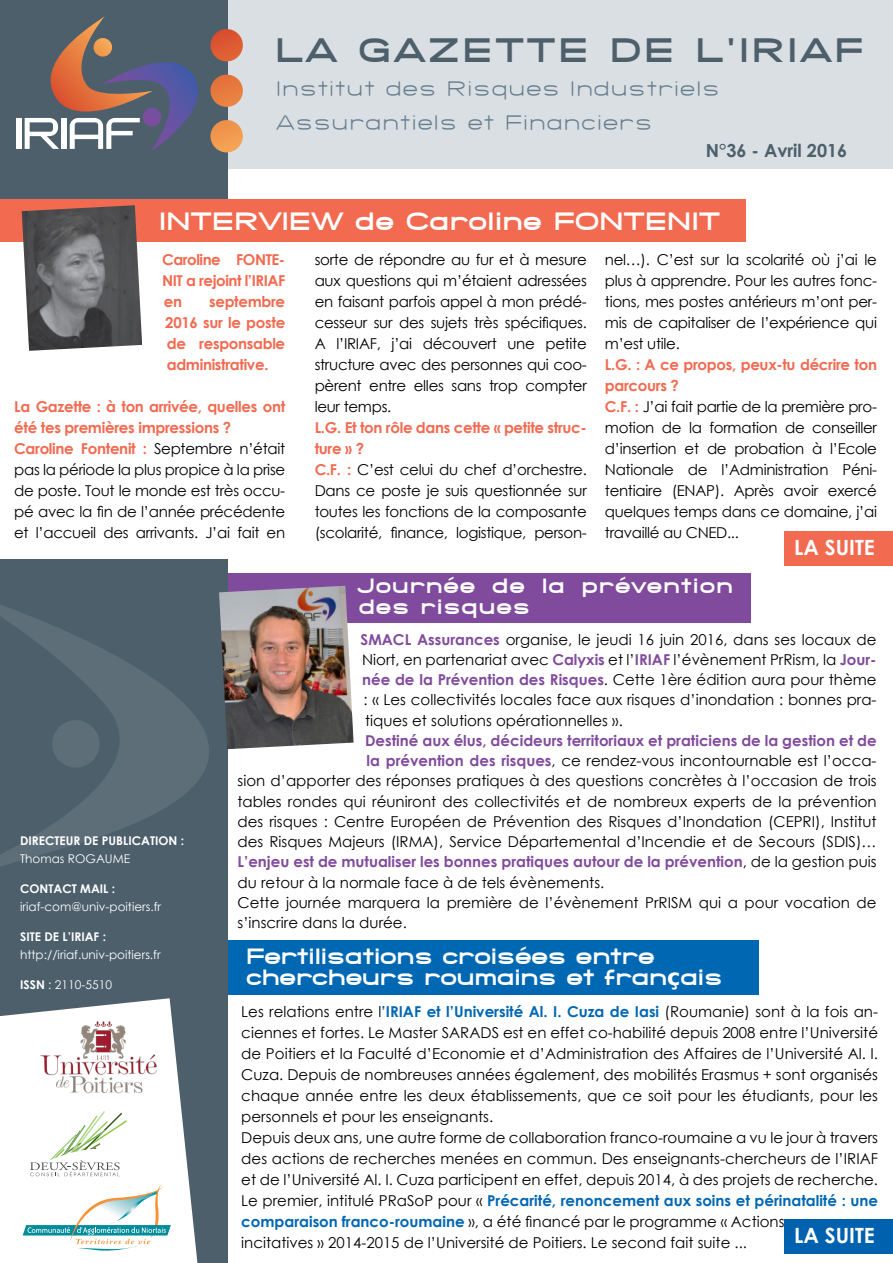
<style>
.page{position:relative;width:893px;height:1263px;background:#fff}
.page>*{position:absolute;margin:0;border:0;box-sizing:border-box;transform-origin:0 0}
.t1{font:800 34.5px "SF Grandezza";letter-spacing:.12em;color:#4c5f6b}
.t2{font:800 25.5px "SF Grandezza";letter-spacing:.04em;color:#fff}
.t3{font:800 22.5px/21px "SF Grandezza";letter-spacing:.02em;color:#fff}
.t4{font:300 22.2px/34.3px "SF Grandezza";letter-spacing:.02em;color:#667d8d}
.t5{font:800 21px/21px "SF Grandezza";letter-spacing:.07em;color:#fff}
.t6{font:700 21px "Century Gothic";color:#fff}
.t7{font:700 18px "Century Gothic";color:#4c5f6b}
.t8{font:15px/21px "Century Gothic";color:#000;text-align:justify}
.t9{font:15px/21px "Century Gothic";letter-spacing:-.02em;color:#000}
.t10{font:700 15px "Century Gothic";color:#814b9d}
.t11{font:700 15px/21px "Century Gothic";letter-spacing:-.02em;color:#f26a50;text-align:justify}
.t12{font:12px "Century Gothic";color:#fff}
.t13{font:700 12px "Century Gothic";color:#fff}
.s1{font-weight:700;color:#f26a50}
.s2{font-weight:700}
.s3{font-weight:700;color:#814b9d}
.s4{font-weight:400;color:#000}
.s5{font-family:"DejaVu Sans";font-weight:700}
.s6{font-weight:700;color:#0067b3}
</style>
<div class="page">
<div style="left:209px;top:940px;width:550px;height:55px;background:#0067b3"></div>
<div style="left:201px;top:573px;width:550px;height:50px;background:#814b9d"></div>
<svg style="left:228px;top:168px;width:665px;height:1px"></svg>
<div style="left:168px;top:0;width:725px;height:168px;background:#d9dfe3"></div>
<div style="left:0;top:0;width:228px;height:1263px;background:#4c5f6b"></div>
<svg style="left:210px;top:29px;width:33px;height:32px"></svg>
<div style="left:210px;top:75px;width:33px;height:32px;background:#e67b3f;border-radius:16px"></div>
<div style="left:210px;top:120px;width:33px;height:32px;background:#f19a4f;border-radius:16px"></div>
<div style="left:16px;top:118px;width:5px;height:31px;background:#fff"></div>
<svg style="left:25px;top:16px;width:188px;height:136px"></svg>
<svg style="left:0;top:605px;width:230px;height:261px"></svg>
<svg style="left:49px;top:717px;width:54px;height:53px"></svg>
<div style="left:0;top:235px;width:893px;height:324px;background:#fff"></div>
<div style="left:0;top:199px;width:746px;height:42px;background:#f26a50"></div>
<svg style="left:0;top:998px;width:197px;height:265px;fill:#fff"></svg>
<img style="left:39px;top:1017px;width:118px;height:79px">
<div style="left:26px;top:1103px;width:106px;height:81px;background:#fff"></div>
<svg style="left:18px;top:1111px;width:158px;height:143px"></svg>
<img style="left:219px;top:586px;width:135px;height:163px">
<img style="left:22px;top:205px;width:120px;height:146px">
<div style="left:784px;top:531px;width:109px;height:35px;background:#f26a50"></div>
<div style="left:784px;top:1220px;width:109px;height:34px;background:#0061af"></div>
<h1 class="t1" style="left:276px;top:27px;width:588px">LA GAZETTE DE L‘IRIAF</h1>
<h3 class="t4" style="left:276px;top:71px;width:445px">Institut des Risques Industriels<br>Assurantiels et Financiers</h3>
<p class="t7" style="left:706px;top:137px;width:143px">N°36 - Avril 2016</p>
<h2 class="t2" style="left:159px;top:204px;width:562px">INTERVIEW de Caroline FONTENIT</h2>
<p class="t11" style="left:162px;top:248px;width:125px">Caroline FONTE-NIT a rejoint l’IRIAF en</p>
<p class="t8" style="left:605px;top:249px;width:274px">nel…). C’est sur la scolarité où j’ai le plus à apprendre. Pour les autres fonc&shy;tions, mes postes antérieurs m’ont per&shy;mis de capitaliser de l’expérience qui m’est utile.</p>
<p class="t9" style="left:605px;top:354px;width:274px"><span class="s1">L.G. : A ce propos, peux-tu décrire ton parcours ?<br>C.F. :</span> J’ai fait partie de la première pro&shy;motion de la formation de conseiller d’insertion et de probation à l’Ecole Nationale de l’Administration Péni&shy;tentiaire (ENAP). Après avoir exercé quelques temps dans ce domaine, j’ai travaillé au CNED...</p>
<p class="t8" style="left:315px;top:249px;width:274px">sorte de répondre au fur et à mesure aux questions qui m’étaient adressées en faisant parfois appel à mon prédé&shy;cesseur sur des sujets très spécifiques.<br>A l’IRIAF, j’ai découvert une petite structure avec des personnes qui coo&shy;pèrent entre elles sans trop compter leur temps.</p>
<p class="t9" style="left:315px;top:417px;width:274px"><span class="s1">L.G. Et ton rôle dans cette « petite struc&shy;ture » ?<br>C.F. :</span> C’est celui du chef d’orchestre.<br>Dans ce poste je suis questionnée sur toutes les fonctions de la composante (scolarité, finance, logistique, person-</p>
<p class="t11" style="left:165px;top:290px;width:122px;text-indent:44px">septembre 2016 sur le poste de responsable administrative.</p>
<p class="t9" style="left:14px;top:396px;width:273px"><span class="s1">La Gazette : à ton arrivée, quelles ont été tes premières impressions ?<br>Caroline Fontenit :</span> Septembre n’était pas la période la plus propice à la prise de poste. Tout le monde est très occu&shy;pé avec la fin de l’année précédente et l’accueil des arrivants. J’ai fait en</p>
<h3 class="t6" style="left:794px;top:531px;width:82px">LA SUITE</h3>
<p class="t13" style="left:20px;top:832px;width:165px">DIRECTEUR DE PUBLICATION :</p>
<p class="t12" style="left:20px;top:851px;width:112px">Thomas ROGAUME</p>
<p class="t13" style="left:20px;top:880px;width:97px">CONTACT MAIL :</p>
<p class="t12" style="left:20px;top:899px;width:142px">iriaf-com@univ-poitiers.fr</p>
<p class="t13" style="left:20px;top:928px;width:87px">SITE DE L’IRIAF :</p>
<p class="t12" style="left:20px;top:947px;width:142px">http://iriaf.univ-poitiers.fr</p>
<p class="t12" style="left:20px;top:977px;width:93px"><span class="s2">ISSN</span> : 2110-5510</p>
<h3 class="t5" style="left:358px;top:576px;width:376px">Journée de la prévention des risques</h3>
<p class="t8" style="left:361px;top:629px;width:518px;line-height:20.2px"><span class="s3">SMACL Assurances</span> organise, le jeudi 16 juin 2016, dans ses locaux de Niort, en partenariat avec <span class="s3">Calyxis</span> et l’<span class="s3">IRIAF</span> l’évènement PrRism, la <span class="s3">Jour&shy;née de la Prévention des Risques</span>. Cette 1ère édition aura pour thème : « Les collectivités locales face aux risques d’inondation : bonnes pra&shy;tiques et solutions opérationnelles ».</p>
<p class="t10" style="left:365px;top:729px;width:513px">Destiné aux élus, décideurs territoriaux et praticiens de la gestion et de</p>
<p class="t8" style="left:367px;top:750px;width:512px"><span class="s3">la prévention des risques</span>, ce rendez-vous incontournable est l’occa-</p>
<p class="t8" style="left:238px;top:770px;width:641px">sion d’apporter des réponses pratiques à des questions concrètes à l’occasion de trois</p>
<p class="t8" style="left:238px;top:790px;width:641px">tables rondes qui réuniront des collectivités et de nombreux experts de la prévention</p>
<p class="t8" style="left:238px;top:811px;width:641px">des risques : Centre Européen de Prévention des Risques d’Inondation (CEPRI), Institut</p>
<p class="t8" style="left:238px;top:831px;width:641px">des Risques Majeurs (IRMA), Service Départemental d’Incendie et de Secours (SDIS)…</p>
<p class="t10" style="left:238px;top:850px;width:641px">L’enjeu est de mutualiser les bonnes pratiques autour de la prévention<span class="s4">, de la gestion puis</span></p>
<p class="t8" style="left:238px;top:871px;width:368px">du retour à la normale face à de tels évènements.</p>
<p class="t8" style="left:238px;top:892px;width:641px">Cette journée marquera la première de l’évènement PrRISM qui a pour vocation de</p>
<p class="t8" style="left:238px;top:912px;width:171px">s’inscrire dans la durée.</p>
<h3 class="t3" style="left:246px;top:945px;width:477px">Fertilisations croisées entre chercheurs roumains et fran<span class="s5">ç</span>ais</h3>
<p class="t8" style="left:241px;top:1001px;width:638px;text-align:left">Les relations entre l<span class="s6">’IRIAF et l’Université Al. I. Cuza de Iasi</span> (Roumanie) sont à la fois an&shy;ciennes et fortes. Le Master SARADS est en effet co-habilité depuis 2008 entre l’Université de Poitiers et la Faculté d’Economie et d’Administration des Affaires de l’Université Al. I.<br>Cuza. Depuis de nombreuses années également, des mobilités Erasmus + sont organisés chaque année entre les deux établissements, que ce soit pour les étudiants, pour les personnels et pour les enseignants.<br>Depuis deux ans, une autre forme de collaboration franco-roumaine a vu le jour à travers des actions de recherches menées en commun. Des enseignants-chercheurs de l’IRIAF et de l’Université Al. I. Cuza participent en effet, depuis 2014, à des projets de recherche.<br>Le premier, intitulé PRaSoP pour « <span class="s6">Précarité, renoncement aux soins et périnatalité : une comparaison franco-roumaine</span> », a été financé par le programme « Actions<br>incitatives » 2014-2015 de l’Université de Poitiers. Le second fait suite ...</p>
<h3 class="t6" style="left:794px;top:1220px;width:82px">LA SUITE</h3>
</div>
